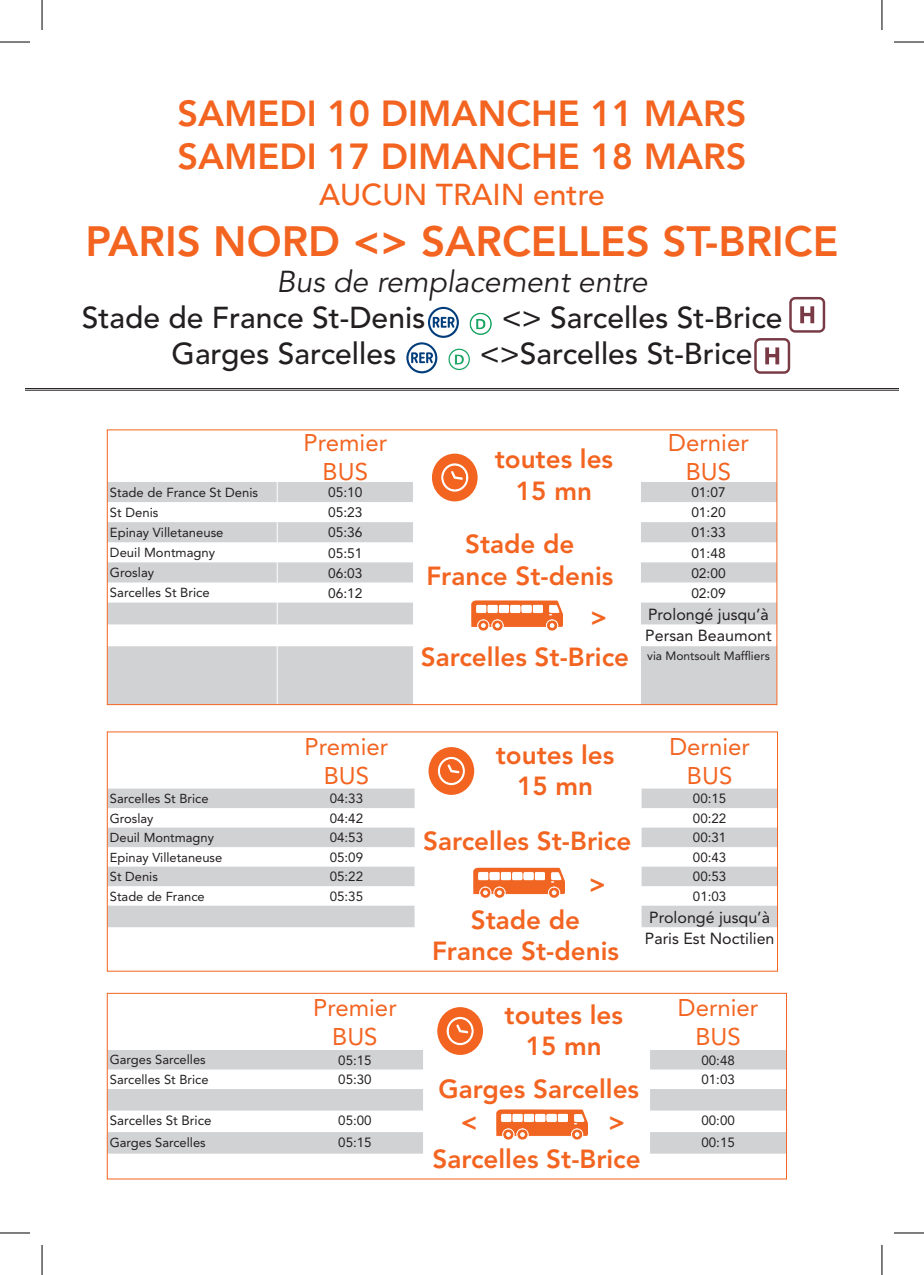
<style>
.page{position:relative;width:924px;height:1275px;background:#fff}
.page>*{position:absolute;margin:0;border:0;box-sizing:border-box;transform-origin:0 0}
.t1{font:800 42px "Avenir LT Std";color:#f36421}
.t2{font:800 36px/43.2px "Avenir LT Std";color:#f36421}
.t3{font:500 30px "Avenir LT Std";color:#231f20}
.t4{font:italic 30px "Avenir LT Std";color:#231f20}
.t5{font:500 30px "Avenir LT Std";color:#f36421}
.t6{font:800 26px/31.2px "Avenir LT Std";color:#f36421;text-align:center}
.t7{font:24px/28.8px "Avenir LT Std";color:#f36421;text-align:center}
.t8{font:16px/21.8px "Avenir LT Std";color:#231f20}
.t9{font:13.8px "Avenir LT Std";color:#231f20}
.t10{font:13.4px "Avenir LT Std";color:#231f20}
.t11{font:13px "Avenir LT Std";color:#231f20}
.t12{font:12px "Avenir LT Std";color:#231f20}
</style>
<div class="page">
<svg style="left:109px;top:482px;width:665px;height:221px"></svg>
<svg style="left:277px;top:482px;width:1px;height:164px"></svg>
<svg style="left:413px;top:482px;width:1px;height:164px"></svg>
<svg style="left:639px;top:482px;width:1px;height:164px"></svg>
<hr style="left:277px;top:646px;width:1px;height:58px;background:#fff">
<hr style="left:413px;top:646px;width:1px;height:58px;background:#fff">
<hr style="left:639px;top:646px;width:1px;height:58px;background:#fff">
<div style="left:107px;top:430px;width:669px;height:275px;border:1px solid #f36421"></div>
<svg style="left:754px;top:297px;width:70px;height:77px"></svg>
<img style="left:469px;top:312px;width:23px;height:23px">
<img style="left:458px;top:348px;width:12px;height:23px">
<svg style="left:406px;top:307px;width:52px;height:66px"></svg>
<hr style="left:25px;top:388px;width:873px;height:1px;background:#231f20">
<hr style="left:25px;top:390px;width:873px;height:1px;background:#231f20">
<img style="left:455px;top:555px;width:126px;height:126px">
<svg style="left:429px;top:453px;width:50px;height:51px"></svg>
<svg style="left:109px;top:788px;width:666px;height:139px"></svg>
<img style="left:458px;top:830px;width:125px;height:97px">
<svg style="left:426px;top:747px;width:50px;height:50px"></svg>
<svg style="left:109px;top:1050px;width:675px;height:103px"></svg>
<div style="left:107px;top:993px;width:679px;height:186px;border:1px solid #f36421"></div>
<img style="left:480px;top:1064px;width:126px;height:116px">
<svg style="left:435px;top:1007px;width:50px;height:50px"></svg>
<hr style="left:0;top:42px;width:30px;height:1px;background:#000">
<hr style="left:893px;top:42px;width:30px;height:1px;background:#000">
<hr style="left:0;top:1232px;width:30px;height:1px;background:#000">
<hr style="left:893px;top:1232px;width:30px;height:1px;background:#000">
<hr style="left:42px;top:0;width:1px;height:30px;background:#000">
<hr style="left:42px;top:1245px;width:1px;height:30px;background:#000">
<hr style="left:881px;top:0;width:1px;height:30px;background:#000">
<hr style="left:881px;top:1245px;width:1px;height:30px;background:#000">
<h2 class="t2" style="left:177px;top:92px;width:570px">SAMEDI 10 DIMANCHE 11 MARS<br>SAMEDI 17 DIMANCHE 18 MARS</h2>
<h3 class="t5" style="left:319px;top:177px;width:287px">AUCUN TRAIN entre</h3>
<h1 class="t1" style="left:86px;top:216px;width:754px">PARIS NORD &lt;&gt; SARCELLES ST-BRICE</h1>
<h3 class="t4" style="left:276px;top:264px;width:372px">Bus de remplacement entre</h3>
<h3 class="t3" style="left:82px;top:300px;width:345px">Stade de France St-Denis</h3>
<h3 class="t3" style="left:501px;top:300px;width:282px">&lt;&gt; Sarcelles St-Brice</h3>
<h3 class="t3" style="left:171px;top:336px;width:226px">Garges Sarcelles</h3>
<h3 class="t3" style="left:479px;top:336px;width:274px">&lt;&gt;Sarcelles St-Brice</h3>
<h3 class="t7" style="left:303px;top:428px;width:85px">Premier<br>BUS</h3>
<h3 class="t7" style="left:668px;top:428px;width:82px">Dernier<br>BUS</h3>
<h3 class="t6" style="left:494px;top:444px;width:120px">toutes les<br>15 mn</h3>
<h3 class="t6" style="left:426px;top:529px;width:188px">Stade de<br>France St-denis</h3>
<p class="t11" style="left:110px;top:484px;width:149px">Stade de France St Denis</p>
<p class="t9" style="left:328px;top:484px;width:36px">05:10</p>
<p class="t9" style="left:691px;top:484px;width:36px">01:07</p>
<p class="t11" style="left:110px;top:505px;width:50px">St Denis</p>
<p class="t9" style="left:328px;top:504px;width:36px">05:23</p>
<p class="t9" style="left:691px;top:504px;width:36px">01:20</p>
<p class="t11" style="left:110px;top:525px;width:115px">Epinay Villetaneuse</p>
<p class="t9" style="left:328px;top:524px;width:36px">05:36</p>
<p class="t9" style="left:691px;top:524px;width:36px">01:33</p>
<p class="t11" style="left:110px;top:545px;width:107px">Deuil Montmagny</p>
<p class="t9" style="left:328px;top:545px;width:36px">05:51</p>
<p class="t9" style="left:691px;top:545px;width:36px">01:48</p>
<p class="t11" style="left:110px;top:565px;width:46px">Groslay</p>
<p class="t9" style="left:328px;top:565px;width:36px">06:03</p>
<p class="t9" style="left:691px;top:565px;width:36px">02:00</p>
<p class="t11" style="left:110px;top:585px;width:101px">Sarcelles St Brice</p>
<p class="t9" style="left:328px;top:585px;width:36px">06:12</p>
<p class="t9" style="left:691px;top:585px;width:36px">02:09</p>
<p class="t8" style="left:645px;top:603px;width:128px">Prolongé jusqu’à<br>Persan Beaumont</p>
<p class="t12" style="left:647px;top:649px;width:124px">via Montsoult Maffliers</p>
<h3 class="t6" style="left:590px;top:601px;width:19px">&gt;</h3>
<h3 class="t6" style="left:420px;top:641px;width:210px">Sarcelles St-Brice</h3>
<h3 class="t7" style="left:304px;top:732px;width:85px">Premier<br>BUS</h3>
<h3 class="t7" style="left:669px;top:732px;width:82px">Dernier<br>BUS</h3>
<h3 class="t6" style="left:495px;top:739px;width:120px">toutes les<br>15 mn</h3>
<p class="t11" style="left:110px;top:791px;width:100px">Sarcelles St Brice</p>
<p class="t10" style="left:329px;top:791px;width:35px">04:33</p>
<p class="t10" style="left:692px;top:791px;width:35px">00:15</p>
<p class="t11" style="left:110px;top:810px;width:45px">Groslay</p>
<p class="t10" style="left:329px;top:810px;width:35px">04:42</p>
<p class="t10" style="left:692px;top:810px;width:35px">00:22</p>
<p class="t11" style="left:110px;top:830px;width:105px">Deuil Montmagny</p>
<p class="t10" style="left:329px;top:830px;width:35px">04:53</p>
<p class="t10" style="left:692px;top:830px;width:35px">00:31</p>
<p class="t11" style="left:110px;top:849px;width:114px">Epinay Villetaneuse</p>
<p class="t10" style="left:329px;top:849px;width:35px">05:09</p>
<p class="t10" style="left:692px;top:849px;width:35px">00:43</p>
<p class="t11" style="left:110px;top:869px;width:49px">St Denis</p>
<p class="t10" style="left:329px;top:869px;width:35px">05:22</p>
<p class="t10" style="left:692px;top:869px;width:35px">00:53</p>
<p class="t11" style="left:110px;top:888px;width:96px">Stade de France</p>
<p class="t10" style="left:329px;top:888px;width:35px">05:35</p>
<p class="t10" style="left:692px;top:888px;width:35px">01:03</p>
<p class="t8" style="left:644px;top:906px;width:131px">Prolongé jusqu’à<br>Paris Est Noctilien</p>
<h3 class="t6" style="left:588px;top:820px;width:44px;line-height:42.6px;text-align:left;text-indent:-166px">Sarcelles St-Brice &gt;</h3>
<h3 class="t6" style="left:432px;top:904px;width:188px">Stade de<br>France St-denis</h3>
<h3 class="t7" style="left:313px;top:994px;width:85px">Premier<br>BUS</h3>
<h3 class="t7" style="left:677px;top:994px;width:82px">Dernier<br>BUS</h3>
<h3 class="t6" style="left:504px;top:999px;width:120px">toutes les<br>15 mn</h3>
<p class="t11" style="left:110px;top:1052px;width:97px">Garges Sarcelles</p>
<p class="t10" style="left:338px;top:1052px;width:35px">05:15</p>
<p class="t10" style="left:701px;top:1052px;width:35px">00:48</p>
<p class="t11" style="left:110px;top:1072px;width:100px">Sarcelles St Brice</p>
<p class="t10" style="left:338px;top:1071px;width:35px">05:30</p>
<p class="t10" style="left:701px;top:1071px;width:35px">01:03</p>
<p class="t10" style="left:110px;top:1113px;width:103px">Sarcelles St Brice</p>
<p class="t10" style="left:338px;top:1113px;width:35px">05:00</p>
<p class="t10" style="left:701px;top:1113px;width:35px">00:00</p>
<p class="t11" style="left:110px;top:1134px;width:97px">Garges Sarcelles</p>
<p class="t10" style="left:338px;top:1134px;width:35px">05:15</p>
<p class="t10" style="left:701px;top:1134px;width:35px">00:15</p>
<h3 class="t6" style="left:432px;top:1143px;width:210px">Sarcelles St-Brice</h3>
<h3 class="t6" style="left:438px;top:1073px;width:202px">Garges Sarcelles</h3>
<h3 class="t6" style="left:460px;top:1106px;width:19px">&lt;</h3>
<h3 class="t6" style="left:608px;top:1106px;width:19px">&gt;</h3>
</div>
